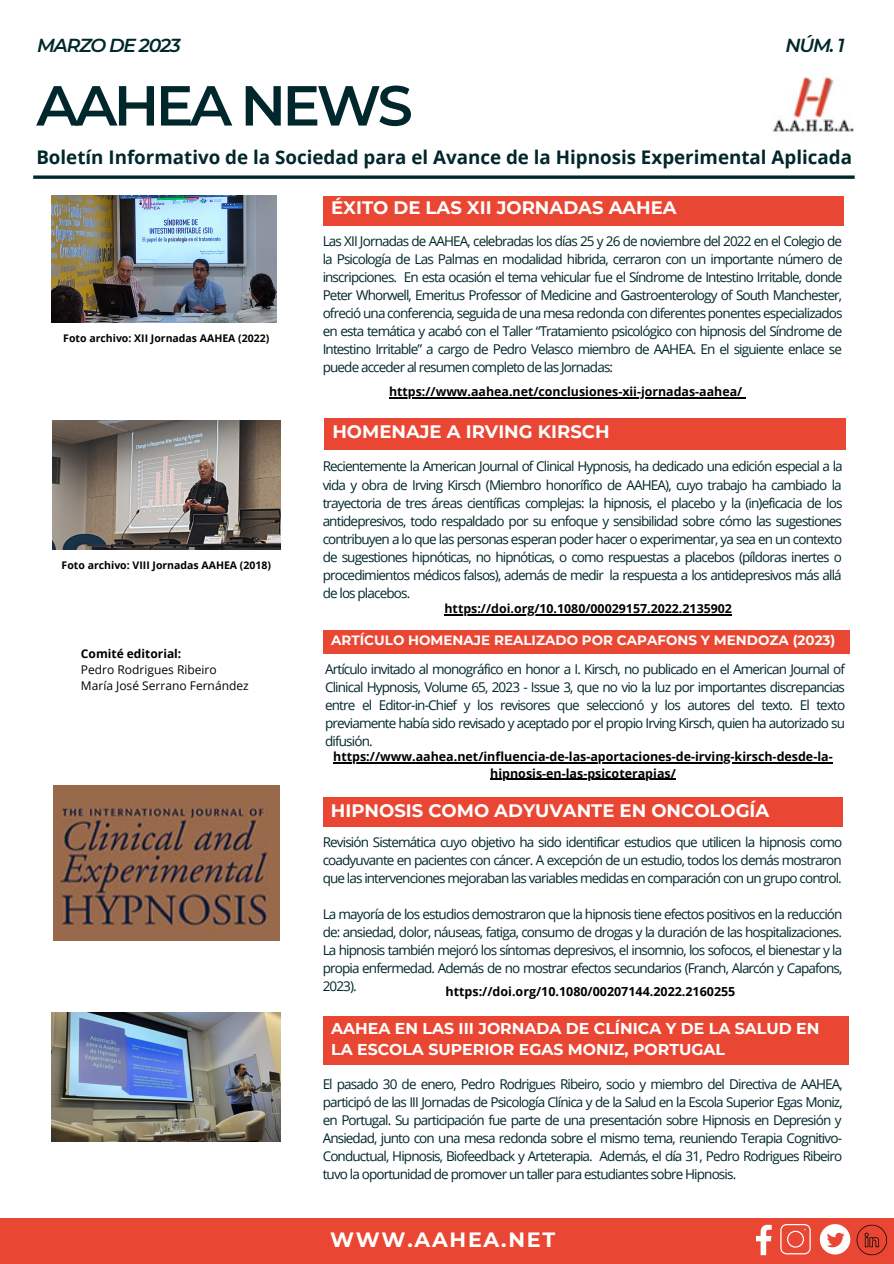
<style>
.page{position:relative;width:894px;height:1264px;background:#fff}
.page>*{position:absolute;margin:0;border:0;box-sizing:border-box;transform-origin:0 0}
.t1{font:600 56.25px "Montserrat";letter-spacing:-.065em;color:#00272b}
.t2{font:700 20.7px "Montserrat";letter-spacing:.085em;color:#fff}
.t3{font:700 18.75px "Open Sans";color:#00272b}
.t4{font:italic 600 18.75px "Montserrat";letter-spacing:-.065em;color:#00272b}
.t5{font:700 18px "Montserrat";color:#fff}
.t6{font:700 15.75px/21.1px "Montserrat";color:#fff}
.t7{font:13.5px/18px "Open Sans";letter-spacing:-.065em;color:#00272b;text-align:justify}
.t8{font:700 13.5px "Montserrat";color:#fff}
.t9{font:700 12.45px/16.6px "Open Sans";color:#000;text-align:center}
.t10{font:12px/16px "Open Sans";color:#000}
.t11{font:700 12px "Open Sans";color:#000}
.t12{font:700 10.5px "Open Sans";color:#000}
</style>
<div class="page">
<div style="left:324px;top:418px;width:521px;height:31px;background:#e94733"></div>
<img style="left:52px;top:1012px;width:229px;height:129px">
<div style="left:322px;top:797px;width:520px;height:30px;background:#e94733"></div>
<img style="left:52px;top:421px;width:229px;height:128px">
<div style="left:0;top:1218px;width:893px;height:45px;background:#e94733"></div>
<img style="left:772px;top:77px;width:82px;height:55px">
<svg style="left:33px;top:175px;width:821px;height:4px;background:#27484b"></svg>
<img style="left:53px;top:785px;width:227px;height:155px">
<div style="left:322px;top:1015px;width:526px;height:49px;background:#e94733"></div>
<svg style="left:756px;top:1224px;width:15px;height:31px"></svg>
<svg style="left:780px;top:1224px;width:30px;height:30px"></svg>
<svg style="left:819px;top:1224px;width:31px;height:30px"></svg>
<svg style="left:856px;top:1224px;width:30px;height:31px"></svg>
<img style="left:52px;top:196px;width:225px;height:126px">
<div style="left:322px;top:196px;width:521px;height:30px;background:#e94733"></div>
<hr style="left:444px;top:614px;width:288px;height:1px;background:#000">
<hr style="left:389px;top:397px;width:353px;height:1px;background:#000">
<div style="left:322px;top:630px;width:527px;height:24px;background:#e94733"></div>
<hr style="left:333px;top:762px;width:499px;height:1px;background:#000">
<hr style="left:490px;top:779px;width:185px;height:1px;background:#000">
<h3 class="t4" style="left:37px;top:34px;width:145px">MARZO DE 2023</h3>
<h1 class="t1" style="left:36px;top:71px;width:378px">AAHEA NEWS</h1>
<h3 class="t4" style="left:785px;top:34px;width:60px">NÚM. 1</h3>
<h3 class="t3" style="left:36px;top:144px;width:816px">Boletín Informativo de la Sociedad para el Avance de la Hipnosis Experimental Aplicada</h3>
<p class="t12" style="left:63px;top:331px;width:207px">Foto archivo: XII Jornadas AAHEA (2022)</p>
<p class="t12" style="left:62px;top:557px;width:211px">Foto archivo: VIII Jornadas AAHEA (2018)</p>
<h3 class="t5" style="left:331px;top:197px;width:347px">ÉXITO DE LAS XII JORNADAS AAHEA</h3>
<p class="t7" style="left:322px;top:231px;width:521px">Las XII Jornadas de AAHEA, celebradas los días 25 y 26 de noviembre del 2022 en el Colegio de la Psicología de Las Palmas en modalidad hibrida, cerraron con un importante número de inscripciones. En esta ocasión el tema vehicular fue el Síndrome de Intestino Irritable, donde Peter Whorwell, Emeritus Professor of Medicine and Gastroenterology of South Manchester, ofreció una conferencia, seguida de una mesa redonda con diferentes ponentes especializados en esta temática y acabó con el Taller “Tratamiento psicológico con hipnosis del Síndrome de Intestino Irritable” a cargo de Pedro Velasco miembro de AAHEA. En el siguiente enlace se puede acceder al resumen completo de las Jornadas:</p>
<p class="t9" style="left:389px;top:383px;width:355px">https://www.aahea.net/conclusiones-xii-jornadas-aahea/</p>
<h3 class="t5" style="left:332px;top:420px;width:279px">HOMENAJE A IRVING KIRSCH</h3>
<p class="t7" style="left:322px;top:457px;width:521px">Recientemente la American Journal of Clinical Hypnosis, ha dedicado una edición especial a la vida y obra de Irving Kirsch (Miembro honorífico de AAHEA), cuyo trabajo ha cambiado la trayectoria de tres áreas científicas complejas: la hipnosis, el placebo y la (in)eficacia de los antidepresivos, todo respaldado por su enfoque y sensibilidad sobre cómo las sugestiones contribuyen a lo que las personas esperan poder hacer o experimentar, ya sea en un contexto de sugestiones hipnóticas, no hipnóticas, o como respuestas a placebos (píldoras inertes o procedimientos médicos falsos), además de medir la respuesta a los antidepresivos más allá de los placebos.</p>
<p class="t9" style="left:444px;top:600px;width:289px">https://doi.org/10.1080/00029157.2022.2135902</p>
<p class="t8" style="left:331px;top:631px;width:505px">ARTÍCULO HOMENAJE REALIZADO POR CAPAFONS Y MENDOZA (2023)</p>
<p class="t11" style="left:81px;top:645px;width:102px">Comité editorial:</p>
<p class="t10" style="left:81px;top:661px;width:169px">Pedro Rodrigues Ribeiro<br>María José Serrano Fernández</p>
<p class="t7" style="left:325px;top:659px;width:521px">Artículo invitado al monográfico en honor a I. Kirsch, no publicado en el American Journal of Clinical Hypnosis, Volume 65, 2023 - Issue 3, que no vio la luz por importantes discrepancias entre el Editor-in-Chief y los revisores que seleccionó y los autores del texto. El texto previamente había sido revisado y aceptado por el propio Irving Kirsch, quien ha autorizado su difusión.</p>
<p class="t9" style="left:333px;top:748px;width:501px">https://www.aahea.net/influencia-de-las-aportaciones-de-irving-kirsch-desde-la&shy;hipnosis-en-las-psicoterapias/</p>
<h3 class="t5" style="left:331px;top:799px;width:440px">HIPNOSIS COMO ADYUVANTE EN ONCOLOGÍA</h3>
<p class="t7" style="left:322px;top:832px;width:521px">Revisión Sistemática cuyo objetivo ha sido identificar estudios que utilicen la hipnosis como coadyuvante en pacientes con cáncer. A excepción de un estudio, todos los demás mostraron que las intervenciones mejoraban las variables medidas en comparación con un grupo control.</p>
<p class="t7" style="left:322px;top:904px;width:521px">La mayoría de los estudios demostraron que la hipnosis tiene efectos positivos en la reducción de: ansiedad, dolor, náuseas, fatiga, consumo de drogas y la duración de las hospitalizaciones.<br>La hipnosis también mejoró los síntomas depresivos, el insomnio, los sofocos, el bienestar y la propia enfermedad. Además de no mostrar efectos secundarios (Franch, Alarcón y Capafons, 2023).</p>
<p class="t9" style="left:445px;top:982px;width:291px">https://doi.org/10.1080/00207144.2022.2160255</p>
<p class="t6" style="left:331px;top:1017px;width:489px">AAHEA EN LAS III JORNADA DE CLÍNICA Y DE LA SALUD EN<br>LA ESCOLA SUPERIOR EGAS MONIZ, PORTUGAL</p>
<p class="t7" style="left:322px;top:1075px;width:521px">El pasado 30 de enero, Pedro Rodrigues Ribeiro, socio y miembro del Directiva de AAHEA, participó de las III Jornadas de Psicología Clínica y de la Salud en la Escola Superior Egas Moniz, en Portugal. Su participación fue parte de una presentación sobre Hipnosis en Depresión y Ansiedad, junto con una mesa redonda sobre el mismo tema, reuniendo Terapia Cognitivo-Conductual, Hipnosis, Biofeedback y Arteterapia. Además, el día 31, Pedro Rodrigues Ribeiro tuvo la oportunidad de promover un taller para estudiantes sobre Hipnosis.</p>
<h2 class="t2" style="left:330px;top:1227px;width:226px">WWW.AAHEA.NET</h2>
</div>
